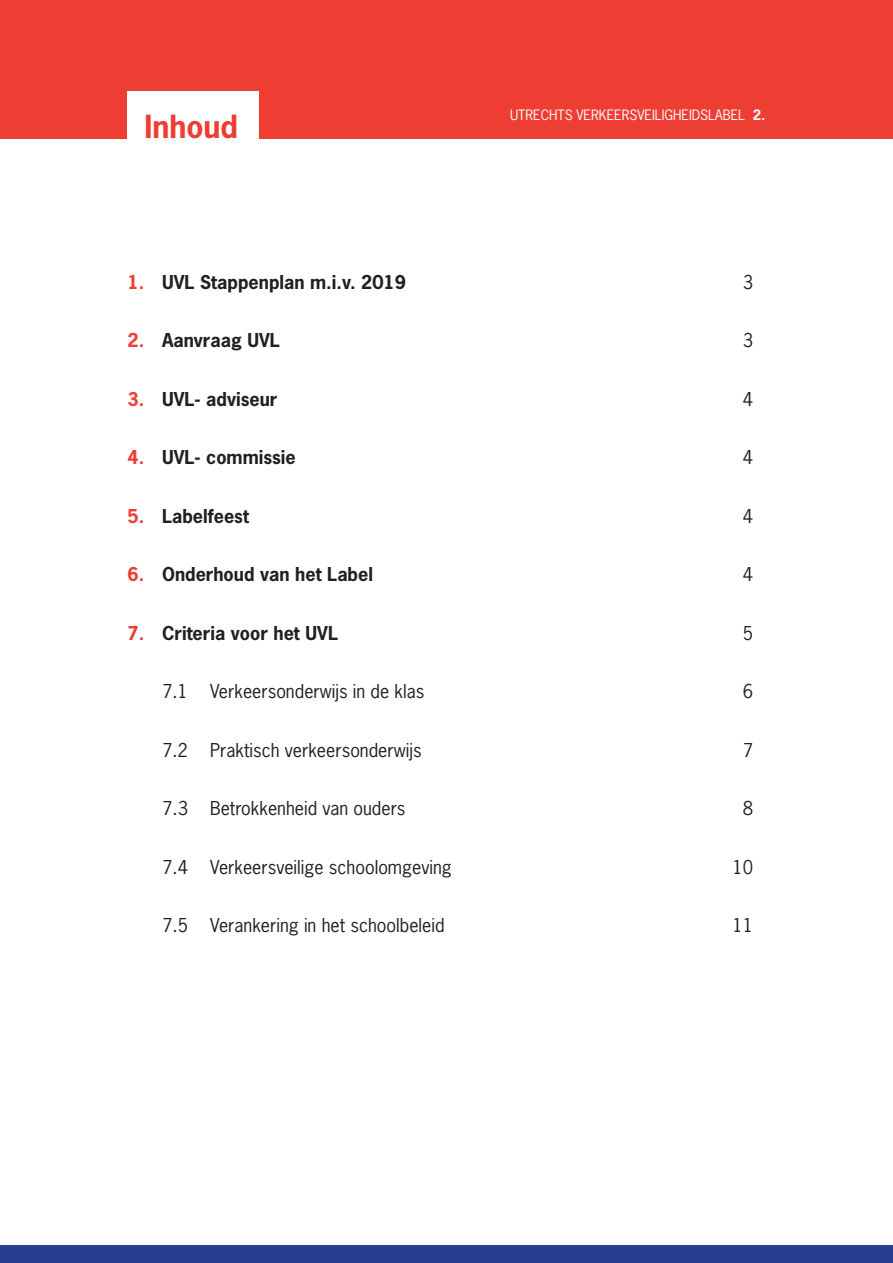
<style>
.page{position:relative;width:893px;height:1263px;background:#fff}
.page>*{position:absolute;margin:0;border:0;box-sizing:border-box;transform-origin:0 0}
.t1{font:700 30px "News Gothic Std";color:#ee3e34}
.t2{font:18px "News Gothic Std";color:#231f20}
.t3{font:700 18px "News Gothic Std";color:#231f20}
.t4{font:13.5px "News Gothic Std";color:#fff}
.s1{font-weight:700}
.s2{color:#ee3e34}
</style>
<div class="page">
<div style="left:0;top:0;width:893px;height:138px;background:#ee3e34"></div>
<div style="left:128px;top:91px;width:131px;height:68px;background:#fff"></div>
<div style="left:0;top:1246px;width:893px;height:17px;background:#253f8e"></div>
<h1 class="t1" style="left:145px;top:107px;width:95px">Inhoud</h1>
<p class="t4" style="left:510px;top:106px;width:257px">Utrechts VerkeersveiligheidsLabel <span class="s1">2.</span></p>
<p class="t3" style="left:128px;top:270px;width:280px"><span class="s2">1.</span> UVL Stappenplan m.i.v. 2019</p>
<p class="t2" style="left:743px;top:270px;width:12px">3</p>
<p class="t3" style="left:128px;top:328px;width:154px"><span class="s2">2.</span> Aanvraag UVL</p>
<p class="t2" style="left:743px;top:329px;width:12px">3</p>
<p class="t3" style="left:128px;top:387px;width:151px"><span class="s2">3.</span> UVL- adviseur</p>
<p class="t2" style="left:743px;top:387px;width:12px">4</p>
<p class="t3" style="left:128px;top:445px;width:170px"><span class="s2">4.</span> UVL- commissie</p>
<p class="t2" style="left:743px;top:446px;width:12px">4</p>
<p class="t3" style="left:128px;top:504px;width:123px"><span class="s2">5.</span> Labelfeest</p>
<p class="t2" style="left:743px;top:504px;width:12px">4</p>
<p class="t3" style="left:128px;top:562px;width:247px"><span class="s2">6.</span> Onderhoud van het Label</p>
<p class="t2" style="left:743px;top:563px;width:12px">4</p>
<p class="t3" style="left:128px;top:621px;width:212px"><span class="s2">7.</span> Criteria voor het UVL</p>
<p class="t2" style="left:743px;top:621px;width:12px">5</p>
<p class="t2" style="left:162px;top:680px;width:264px">7.1 Verkeersonderwijs in de klas</p>
<p class="t2" style="left:743px;top:680px;width:12px">6</p>
<p class="t2" style="left:162px;top:738px;width:261px">7.2 Praktisch verkeersonderwijs</p>
<p class="t2" style="left:743px;top:738px;width:12px">7</p>
<p class="t2" style="left:162px;top:797px;width:245px">7.3 Betrokkenheid van ouders</p>
<p class="t2" style="left:743px;top:797px;width:12px">8</p>
<p class="t2" style="left:162px;top:855px;width:291px">7.4 Verkeersveilige schoolomgeving</p>
<p class="t2" style="left:732px;top:855px;width:22px">10</p>
<p class="t2" style="left:162px;top:914px;width:284px">7.5 Verankering in het schoolbeleid</p>
<p class="t2" style="left:732px;top:914px;width:22px">11</p>
</div>
